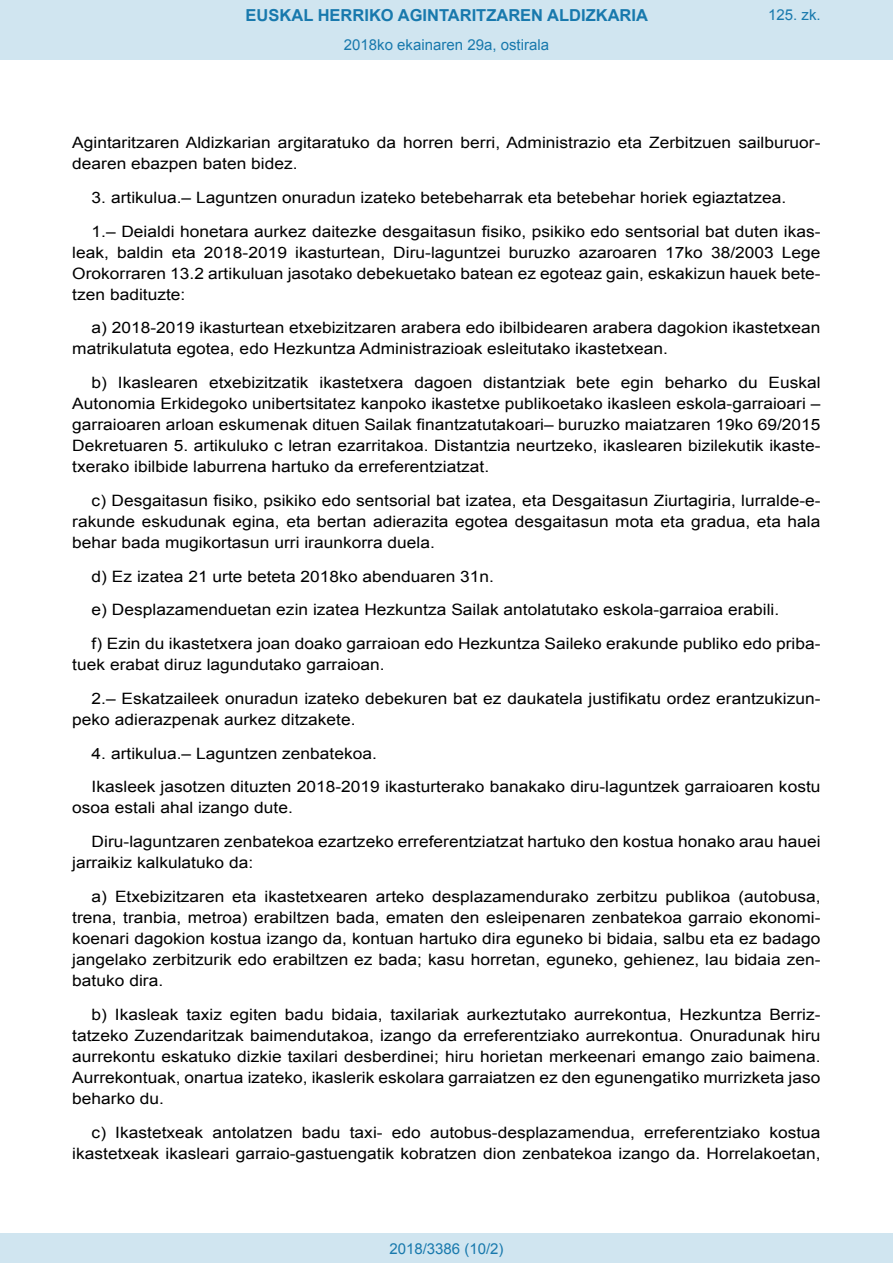
<style>
.page{position:relative;width:893px;height:1263px;background:#fff}
.page>*{position:absolute;margin:0;border:0;box-sizing:border-box;transform-origin:0 0}
.t1{font:700 16.5px "Arial";color:#1879ad}
.BOPVDetalle{font:15.6px/21px "Arial";color:#000;scale:1.11 1}
.Paginacion_Centro{font:15px "Arial";color:#1879ad}
</style>
<div class="page">
<div style="left:0;top:0;width:893px;height:60px;background:#d0e5f0"></div>
<div style="left:0;top:1233px;width:893px;height:30px;background:#d0e5f0"></div>
<p class="t1" style="left:246px;top:4px;width:404px">EUSKAL HERRIKO AGINTARITZAREN ALDIZKARIA</p>
<p class="Paginacion_Centro" style="left:344px;top:35px;width:207px">2018ko ekainaren 29a, ostirala</p>
<p class="Paginacion_Centro" style="left:768px;top:5px;width:54px">125. zk.</p>
<p class="BOPVDetalle" style="left:72px;top:132px;width:676px">Agintaritzaren Aldizkarian argitaratuko da horren berri, Administrazio eta Zerbitzuen sailburuor&shy;dearen ebazpen baten bidez.</p>
<p class="BOPVDetalle" style="left:92px;top:187px;width:627px">3. artikulua.– Laguntzen onuradun izateko betebeharrak eta betebehar horiek egiaztatzea.</p>
<p class="BOPVDetalle" style="left:72px;top:221px;width:676px;text-align:justify;text-indent:19px">1.– Deialdi honetara aurkez daitezke desgaitasun fisiko, psikiko edo sentsorial bat duten ikas&shy;leak, baldin eta 2018-2019 ikasturtean, Diru-laguntzei buruzko azaroaren 17ko 38/2003 Lege Orokorraren 13.2 artikuluan jasotako debekuetako batean ez egoteaz gain, eskakizun hauek bete&shy;tzen badituzte:</p>
<p class="BOPVDetalle" style="left:72px;top:318px;width:676px;text-indent:19px">a) 2018-2019 ikasturtean etxebizitzaren arabera edo ibilbidearen arabera dagokion ikastetxean matrikulatuta egotea, edo Hezkuntza Administrazioak esleitutako ikastetxean.</p>
<p class="BOPVDetalle" style="left:72px;top:372px;width:676px;text-align:justify;text-indent:19px">b) Ikaslearen etxebizitzatik ikastetxera dagoen distantziak bete egin beharko du Euskal Autonomia Erkidegoko unibertsitatez kanpoko ikastetxe publikoetako ikasleen eskola-garraioari – garraioaren arloan eskumenak dituen Sailak finantzatutakoari– buruzko maiatzaren 19ko 69/2015<br>Dekretuaren 5. artikuluko c letran ezarritakoa. Distantzia neurtzeko, ikaslearen bizilekutik ikaste&shy;txerako ibilbide laburrena hartuko da erreferentziatzat.</p>
<p class="BOPVDetalle" style="left:72px;top:490px;width:676px;text-align:justify;text-indent:19px">c) Desgaitasun fisiko, psikiko edo sentsorial bat izatea, eta Desgaitasun Ziurtagiria, lurralde-e&shy;rakunde eskudunak egina, eta bertan adierazita egotea desgaitasun mota eta gradua, eta hala behar bada mugikortasun urri iraunkorra duela.</p>
<p class="BOPVDetalle" style="left:92px;top:566px;width:364px">d) Ez izatea 21 urte beteta 2018ko abenduaren 31n.</p>
<p class="BOPVDetalle" style="left:92px;top:600px;width:621px">e) Desplazamenduetan ezin izatea Hezkuntza Sailak antolatutako eskola-garraioa erabili.</p>
<p class="BOPVDetalle" style="left:72px;top:633px;width:676px;text-indent:19px">f) Ezin du ikastetxera joan doako garraioan edo Hezkuntza Saileko erakunde publiko edo priba&shy;tuek erabat diruz lagundutako garraioan.</p>
<p class="BOPVDetalle" style="left:72px;top:688px;width:676px;text-indent:19px">2.– Eskatzaileek onuradun izateko debekuren bat ez daukatela justifikatu ordez erantzukizun&shy;peko adierazpenak aurkez ditzakete.</p>
<p class="BOPVDetalle" style="left:92px;top:743px;width:259px">4. artikulua.– Laguntzen zenbatekoa.</p>
<p class="BOPVDetalle" style="left:72px;top:777px;width:676px;text-indent:19px">Ikasleek jasotzen dituzten 2018-2019 ikasturterako banakako diru-laguntzek garraioaren kostu osoa estali ahal izango dute.</p>
<p class="BOPVDetalle" style="left:72px;top:831px;width:676px;text-indent:19px">Diru-laguntzaren zenbatekoa ezartzeko erreferentziatzat hartuko den kostua honako arau hauei jarraikiz kalkulatuko da:</p>
<p class="BOPVDetalle" style="left:72px;top:886px;width:676px;text-align:justify;text-indent:19px">a) Etxebizitzaren eta ikastetxearen arteko desplazamendurako zerbitzu publikoa (autobusa, trena, tranbia, metroa) erabiltzen bada, ematen den esleipenaren zenbatekoa garraio ekonomi&shy;koenari dagokion kostua izango da, kontuan hartuko dira eguneko bi bidaia, salbu eta ez badago jangelako zerbitzurik edo erabiltzen ez bada; kasu horretan, eguneko, gehienez, lau bidaia zen&shy;batuko dira.</p>
<p class="BOPVDetalle" style="left:72px;top:1004px;width:676px;text-align:justify;text-indent:19px">b) Ikasleak taxiz egiten badu bidaia, taxilariak aurkeztutako aurrekontua, Hezkuntza Berriz&shy;tatzeko Zuzendaritzak baimendutakoa, izango da erreferentziako aurrekontua. Onuradunak hiru aurrekontu eskatuko dizkie taxilari desberdinei; hiru horietan merkeenari emango zaio baimena.<br>Aurrekontuak, onartua izateko, ikaslerik eskolara garraiatzen ez den egunengatiko murrizketa jaso beharko du.</p>
<p class="BOPVDetalle" style="left:72px;top:1122px;width:676px;text-align:right">c) Ikastetxeak antolatzen badu taxi- edo autobus-desplazamendua, erreferentziako kostua ikastetxeak ikasleari garraio-gastuengatik kobratzen dion zenbatekoa izango da. Horrelakoetan,</p>
<p class="Paginacion_Centro" style="left:389px;top:1238px;width:116px">2018/3386 (10/2)</p>
</div>
